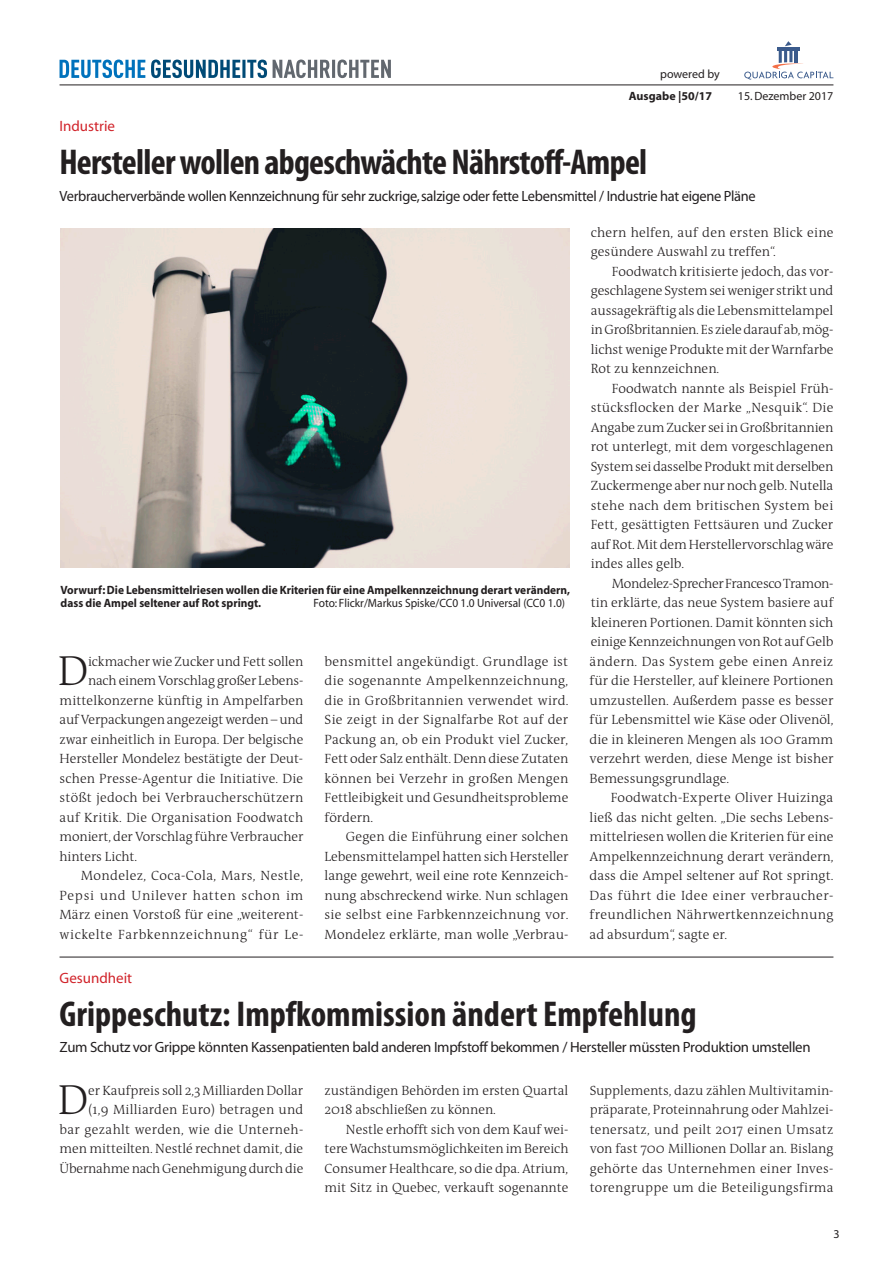
<style>
.page{position:relative;width:893px;height:1263px;background:#fff}
.page>*{position:absolute;margin:0;border:0;box-sizing:border-box;transform-origin:0 0}
.t1{font:300 42.45px "The Antiqua B3";color:#231f20}
.t2{font:700 condensed 36px "Myriad Pro";letter-spacing:-.01em;color:#231f20}
.t3{font:15px "Myriad";color:#d1232a}
.t4{font:14.85px "Myriad";letter-spacing:-.02em;color:#231f20}
.t5{font:300 13.5px/19.5px "The Antiqua B3";color:#231f20;text-align:justify}
.t6{font:300 13.5px "The Antiqua B3";letter-spacing:.02em;color:#231f20}
.t7{font:300 13.5px "The Antiqua B3";letter-spacing:.04em;color:#231f20}
.t8{font:300 13.5px "The Antiqua B3";letter-spacing:.025em;color:#231f20}
.t9{font:300 13.5px "The Antiqua B3";letter-spacing:.045em;color:#231f20}
.t10{font:700 12px/13.5px "Myriad";color:#231f20;scale:.95 1}
.t11{font:12px "Myriad";color:#231f20;scale:.95 1}
.t12{font:12px "Myriad";color:#231f20}
.t13{font:700 12px "Myriad";color:#231f20}
.t14{font:12px "Myriad Pro";color:#231f20}
</style>
<div class="page">
<hr style="left:60px;top:85px;width:773px;height:1px;background:#231f20">
<svg style="left:744px;top:41px;width:89px;height:39px"></svg>
<svg style="left:60px;top:60px;width:85px;height:18px"></svg>
<svg style="left:151px;top:60px;width:116px;height:18px"></svg>
<svg style="left:273px;top:60px;width:118px;height:18px"></svg>
<img style="left:61px;top:228px;width:508px;height:339px">
<hr style="left:60px;top:957px;width:773px;height:1px;background:#231f20">
<p class="t12" style="left:660px;top:68px;width:61px">powered by</p>
<p class="t13" style="left:629px;top:90px;width:85px">Ausgabe |50/17</p>
<p class="t12" style="left:738px;top:90px;width:97px">15. Dezember 2017</p>
<p class="t3" style="left:60px;top:119px;width:57px">Industrie</p>
<h2 class="t2" style="left:60px;top:140px;width:589px">Hersteller wollen abgeschwächte Nährstoff-Ampel</h2>
<p class="t4" style="left:60px;top:188px;width:698px">Verbraucherverbände wollen Kennzeichnung für sehr zuckrige, salzige oder fette Lebensmittel / Industrie hat eigene Pläne</p>
<p class="t10" style="left:61px;top:583px;width:538px">Vorwurf: Die Lebensmittelriesen wollen die Kriterien für eine Ampelkennzeichnung derart verändern, dass die Ampel seltener auf Rot springt.</p>
<p class="t11" style="left:314px;top:597px;width:266px">Foto: Flickr/Markus Spiske/CC0 1.0 Universal (CC0 1.0)</p>
<h1 class="t1" style="left:58px;top:649px;width:32px">D</h1>
<p class="t5" style="left:88px;top:652px;width:217px">ickmacher wie Zucker und Fett sollen</p>
<p class="t5" style="left:88px;top:672px;width:217px">nach einem Vorschlag großer Lebens-</p>
<p class="t5" style="left:60px;top:691px;width:245px">mittelkonzerne künftig in Ampelfarben</p>
<p class="t5" style="left:60px;top:711px;width:245px">auf Verpackungen angezeigt werden – und</p>
<p class="t5" style="left:60px;top:730px;width:245px">zwar einheitlich in Europa. Der belgische</p>
<p class="t5" style="left:60px;top:750px;width:245px">Hersteller Mondelez bestätigte der Deut-</p>
<p class="t5" style="left:60px;top:769px;width:245px">schen Presse-Agentur die Initiative. Die</p>
<p class="t6" style="left:60px;top:791px;width:245px">stößt jedoch bei Verbraucherschützern</p>
<p class="t6" style="left:60px;top:810px;width:245px">auf Kritik. Die Organisation Foodwatch</p>
<p class="t5" style="left:60px;top:828px;width:245px">moniert, der Vorschlag führe Verbraucher</p>
<p class="t5" style="left:60px;top:847px;width:79px">hinters Licht.</p>
<p class="t8" style="left:81px;top:869px;width:224px">Mondelez, Coca-Cola, Mars, Nestle,</p>
<p class="t9" style="left:60px;top:888px;width:245px">Pepsi und Unilever hatten schon im</p>
<p class="t5" style="left:60px;top:906px;width:245px">März einen Vorstoß für eine „weiterent-</p>
<p class="t7" style="left:60px;top:927px;width:245px">wickelte Farbkennzeichnung“ für Le-</p>
<p class="t5" style="left:325px;top:652px;width:245px">bensmittel angekündigt. Grundlage ist die sogenannte Ampelkennzeichnung, die in Großbritannien verwendet wird.<br>Sie zeigt in der Signalfarbe Rot auf der Packung an, ob ein Produkt viel Zucker, Fett oder Salz enthält. Denn diese Zutaten können bei Verzehr in großen Mengen Fettleibigkeit und Gesundheitsprobleme fördern.</p>
<p class="t5" style="left:325px;top:828px;width:245px;text-indent:21px">Gegen die Einführung einer solchen Lebensmittelampel hatten sich Hersteller lange gewehrt, weil eine rote Kennzeich&shy;nung abschreckend wirke. Nun schlagen sie selbst eine Farbkennzeichnung vor.<br>Mondelez erklärte, man wolle „Verbrau-</p>
<p class="t5" style="left:591px;top:223px;width:244px">chern helfen, auf den ersten Blick eine gesündere Auswahl zu treffen“.</p>
<p class="t5" style="left:591px;top:262px;width:244px;text-indent:21px">Foodwatch kritisierte jedoch, das vor&shy;geschlagene System sei weniger strikt und aussagekräftig als die Lebensmittelampel in Großbritannien. Es ziele darauf ab, mög&shy;lichst wenige Produkte mit der Warnfarbe Rot zu kennzeichnen.</p>
<p class="t5" style="left:591px;top:379px;width:244px;text-indent:21px">Foodwatch nannte als Beispiel Früh&shy;stücksflocken der Marke „Nesquik“. Die Angabe zum Zucker sei in Großbritannien rot unterlegt, mit dem vorgeschlagenen System sei dasselbe Produkt mit derselben Zuckermenge aber nur noch gelb. Nutella stehe nach dem britischen System bei Fett, gesättigten Fettsäuren und Zucker auf Rot. Mit dem Herstellervorschlag wäre indes alles gelb.</p>
<p class="t5" style="left:590px;top:574px;width:245px;text-indent:22px">Mondelez-Sprecher Francesco Tramon&shy;tin erklärte, das neue System basiere auf kleineren Portionen. Damit könnten sich einige Kennzeichnungen von Rot auf Gelb ändern. Das System gebe einen Anreiz für die Hersteller, auf kleinere Portionen umzustellen. Außerdem passe es besser für Lebensmittel wie Käse oder Olivenöl, die in kleineren Mengen als 100 Gramm verzehrt werden, diese Menge ist bisher Bemessungsgrundlage.</p>
<p class="t5" style="left:590px;top:788px;width:245px;text-indent:21px">Foodwatch-Experte Oliver Huizinga ließ das nicht gelten. „Die sechs Lebens&shy;mittelriesen wollen die Kriterien für eine Ampelkennzeichnung derart verändern, dass die Ampel seltener auf Rot springt.<br>Das führt die Idee einer verbraucher&shy;freundlichen Nährwertkennzeichnung ad absurdum“, sagte er.</p>
<p class="t3" style="left:60px;top:970px;width:74px">Gesundheit</p>
<h2 class="t2" style="left:60px;top:992px;width:639px">Grippeschutz: Impfkommission ändert Empfehlung</h2>
<p class="t4" style="left:60px;top:1040px;width:753px">Zum Schutz vor Grippe könnten Kassenpatienten bald anderen Impfstoff bekommen / Hersteller müssten Produktion umstellen</p>
<h1 class="t1" style="left:58px;top:1078px;width:32px">D</h1>
<p class="t5" style="left:590px;top:1081px;width:245px">Supplements, dazu zählen Multivitamin&shy;präparate, Proteinnahrung oder Mahlzei&shy;tenersatz, und peilt 2017 einen Umsatz von fast 700 Millionen Dollar an. Bislang gehörte das Unternehmen einer Inves&shy;torengruppe um die Beteiligungsfirma</p>
<p class="t5" style="left:60px;top:1081px;width:245px;text-align:right">er Kaufpreis soll 2,3 Milliarden Dollar<br>(1,9 Milliarden Euro) betragen und<br>bar gezahlt werden, wie die Unterneh&shy;men mitteilten. Nestlé rechnet damit, die Übernahme nach Genehmigung durch die</p>
<p class="t5" style="left:325px;top:1081px;width:245px">zuständigen Behörden im ersten Quartal<br>2018 abschließen zu können.</p>
<p class="t5" style="left:325px;top:1120px;width:245px;text-indent:21px">Nestle erhofft sich von dem Kauf wei&shy;tere Wachstumsmöglichkeiten im Bereich Consumer Healthcare, so die dpa. Atrium, mit Sitz in Quebec, verkauft sogenannte</p>
<p class="t14" style="left:833px;top:1227px;width:8px">3</p>
</div>
